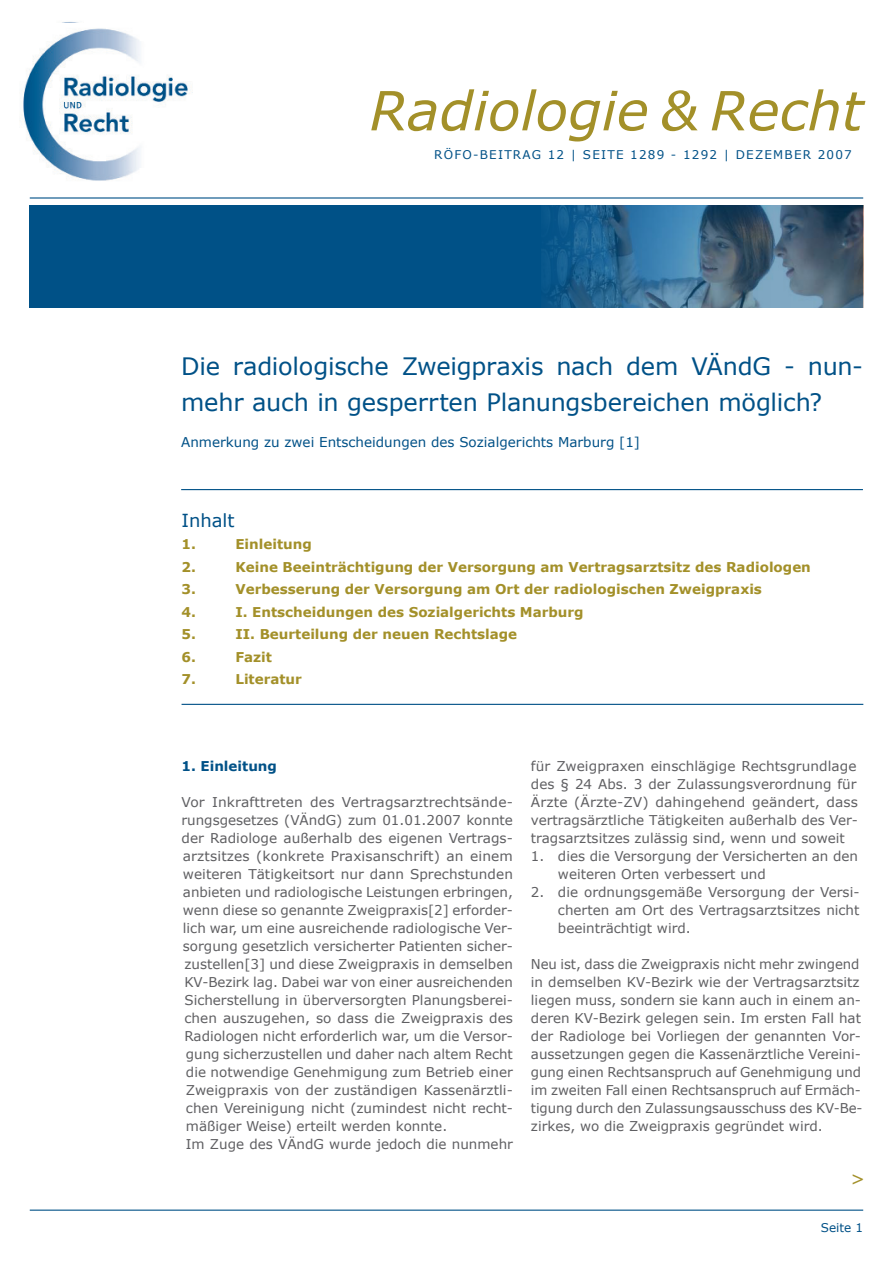
<style>
.page{position:relative;width:893px;height:1263px;background:#fff}
.page>*{position:absolute;margin:0;border:0;box-sizing:border-box;transform-origin:0 0}
.t1{font:italic 54px "Verdana";color:#a39029}
.Headline_14pt___ZA_1{font:24px/36px "Verdana";letter-spacing:-.01em;color:#005187}
.t2{font:18px "Verdana";color:#005187}
.t3{font:18px "Verdana";color:#a39029}
.Fließtext{font:13.5px/18px "Verdana";color:#5f5f62;text-align:justify}
.t4{font:700 13.5px "Verdana";color:#a39029}
.Subhead_9pt___ZA_12{font:13.5px "Verdana";color:#005187}
.Subhead_9pt___ZA_12-2{font:700 13.5px "Verdana";color:#005187}
.t5{font:12px "Verdana";letter-spacing:.1em;color:#005187}
</style>
<div class="page">
<hr style="left:30px;top:1209px;width:833px;height:2px;background:#005187">
<img style="left:23px;top:28px;width:170px;height:153px">
<hr style="left:182px;top:704px;width:681px;height:1px;background:#005187">
<hr style="left:30px;top:197px;width:833px;height:2px;background:#005187">
<div style="left:30px;top:206px;width:833px;height:102px;background:#005187"></div>
<img style="left:542px;top:206px;width:321px;height:102px">
<hr style="left:181px;top:489px;width:682px;height:1px;background:#005187">
<p class="t1" style="left:369px;top:74px;width:495px">Radiologie &amp; Recht</p>
<p class="t5" style="left:434px;top:146px;width:419px">RÖFO-BEITRAG 12 | SEITE 1289 - 1292 | DEZEMBER 2007</p>
<p class="Headline_14pt___ZA_1" style="left:181px;top:348px;width:683px">Die radiologische Zweigpraxis nach dem VÄndG - nun&shy;mehr auch in gesperrten Planungsbereichen möglich?</p>
<p class="Subhead_9pt___ZA_12" style="left:181px;top:433px;width:460px">Anmerkung zu zwei Entscheidungen des Sozialgerichts Marburg [1]</p>
<p class="t2" style="left:181px;top:508px;width:55px">Inhalt</p>
<p class="t4" style="left:181px;top:535px;width:16px">1.</p>
<p class="t4" style="left:235px;top:535px;width:78px">Einleitung</p>
<p class="t4" style="left:181px;top:557px;width:16px">2.</p>
<p class="t4" style="left:235px;top:557px;width:577px">Keine Beeinträchtigung der Versorgung am Vertragsarztsitz des Radiologen</p>
<p class="t4" style="left:181px;top:580px;width:16px">3.</p>
<p class="t4" style="left:235px;top:580px;width:528px">Verbesserung der Versorgung am Ort der radiologischen Zweigpraxis</p>
<p class="t4" style="left:181px;top:602px;width:16px">4.</p>
<p class="t4" style="left:235px;top:602px;width:350px">I. Entscheidungen des Sozialgerichts Marburg</p>
<p class="t4" style="left:181px;top:625px;width:16px">5.</p>
<p class="t4" style="left:235px;top:625px;width:283px">II. Beurteilung der neuen Rechtslage</p>
<p class="t4" style="left:181px;top:647px;width:16px">6.</p>
<p class="t4" style="left:235px;top:647px;width:38px">Fazit</p>
<p class="t4" style="left:181px;top:670px;width:16px">7.</p>
<p class="t4" style="left:235px;top:670px;width:68px">Literatur</p>
<p class="Subhead_9pt___ZA_12-2" style="left:181px;top:757px;width:97px">1. Einleitung</p>
<p class="Fließtext" style="left:181px;top:793px;width:333px">Vor Inkrafttreten des Vertragsarztrechtsände-</p>
<p class="Fließtext" style="left:181px;top:811px;width:333px">rungsgesetzes (VÄndG) zum 01.01.2007 konnte</p>
<p class="Fließtext" style="left:181px;top:829px;width:333px">der Radiologe außerhalb des eigenen Vertrags-</p>
<p class="Fließtext" style="left:183px;top:847px;width:331px">arztsitzes (konkrete Praxisanschrift) an einem</p>
<p class="Fließtext" style="left:183px;top:865px;width:331px">weiteren Tätigkeitsort nur dann Sprechstunden</p>
<p class="Fließtext" style="left:183px;top:883px;width:332px">anbieten und radiologische Leistungen erbringen,</p>
<p class="Fließtext" style="left:183px;top:901px;width:331px">wenn diese so genannte Zweigpraxis[2] erforder-</p>
<p class="Fließtext" style="left:183px;top:919px;width:331px">lich war, um eine ausreichende radiologische Ver-</p>
<p class="Fließtext" style="left:183px;top:937px;width:331px">sorgung gesetzlich versicherter Patienten sicher-</p>
<p class="Fließtext" style="left:184px;top:955px;width:330px">zustellen[3] und diese Zweigpraxis in demselben</p>
<p class="Fließtext" style="left:184px;top:973px;width:330px">KV-Bezirk lag. Dabei war von einer ausreichenden</p>
<p class="Fließtext" style="left:184px;top:991px;width:330px">Sicherstellung in überversorgten Planungsberei-</p>
<p class="Fließtext" style="left:184px;top:1009px;width:330px">chen auszugehen, so dass die Zweigpraxis des</p>
<p class="Fließtext" style="left:184px;top:1027px;width:330px">Radiologen nicht erforderlich war, um die Versor-</p>
<p class="Fließtext" style="left:186px;top:1045px;width:328px">gung sicherzustellen und daher nach altem Recht</p>
<p class="Fließtext" style="left:186px;top:1063px;width:329px">die notwendige Genehmigung zum Betrieb einer</p>
<p class="Fließtext" style="left:186px;top:1081px;width:328px">Zweigpraxis von der zuständigen Kassenärztli-</p>
<p class="Fließtext" style="left:186px;top:1099px;width:328px">chen Vereinigung nicht (zumindest nicht recht-</p>
<p class="Fließtext" style="left:186px;top:1117px;width:263px">mäßiger Weise) erteilt werden konnte.</p>
<p class="Fließtext" style="left:186px;top:1135px;width:329px">Im Zuge des VÄndG wurde jedoch die nunmehr</p>
<p class="Fließtext" style="left:531px;top:757px;width:329px">für Zweigpraxen einschlägige Rechtsgrundlage des § 24 Abs. 3 der Zulassungsverordnung für Ärzte (Ärzte-ZV) dahingehend geändert, dass vertragsärztliche Tätigkeiten außerhalb des Ver&shy;tragsarztsitzes zulässig sind, wenn und soweit</p>
<p class="Fließtext" style="left:558px;top:847px;width:302px;text-indent:-27px">1. dies die Versorgung der Versicherten an den weiteren Orten verbessert und</p>
<p class="Fließtext" style="left:558px;top:883px;width:303px;text-indent:-27px">2. die ordnungsgemäße Versorgung der Versi&shy;cherten am Ort des Vertragsarztsitzes nicht beeinträchtigt wird.</p>
<p class="Fließtext" style="left:531px;top:955px;width:333px;text-align:left">Neu ist, dass die Zweigpraxis nicht mehr zwingend in demselben KV-Bezirk wie der Vertragsarztsitz liegen muss, sondern sie kann auch in einem an&shy;deren KV-Bezirk gelegen sein. Im ersten Fall hat der Radiologe bei Vorliegen der genannten Vor&shy;aussetzungen gegen die Kassenärztliche Vereini&shy;gung einen Rechtsanspruch auf Genehmigung und im zweiten Fall einen Rechtsanspruch auf Ermäch&shy;tigung durch den Zulassungsausschuss des KV-Be&shy;zirkes, wo die Zweigpraxis gegründet wird.</p>
<p class="t3" style="left:850px;top:1166px;width:16px">&gt;</p>
<p class="t5" style="left:821px;top:1219px;width:44px">Seite 1</p>
</div>
